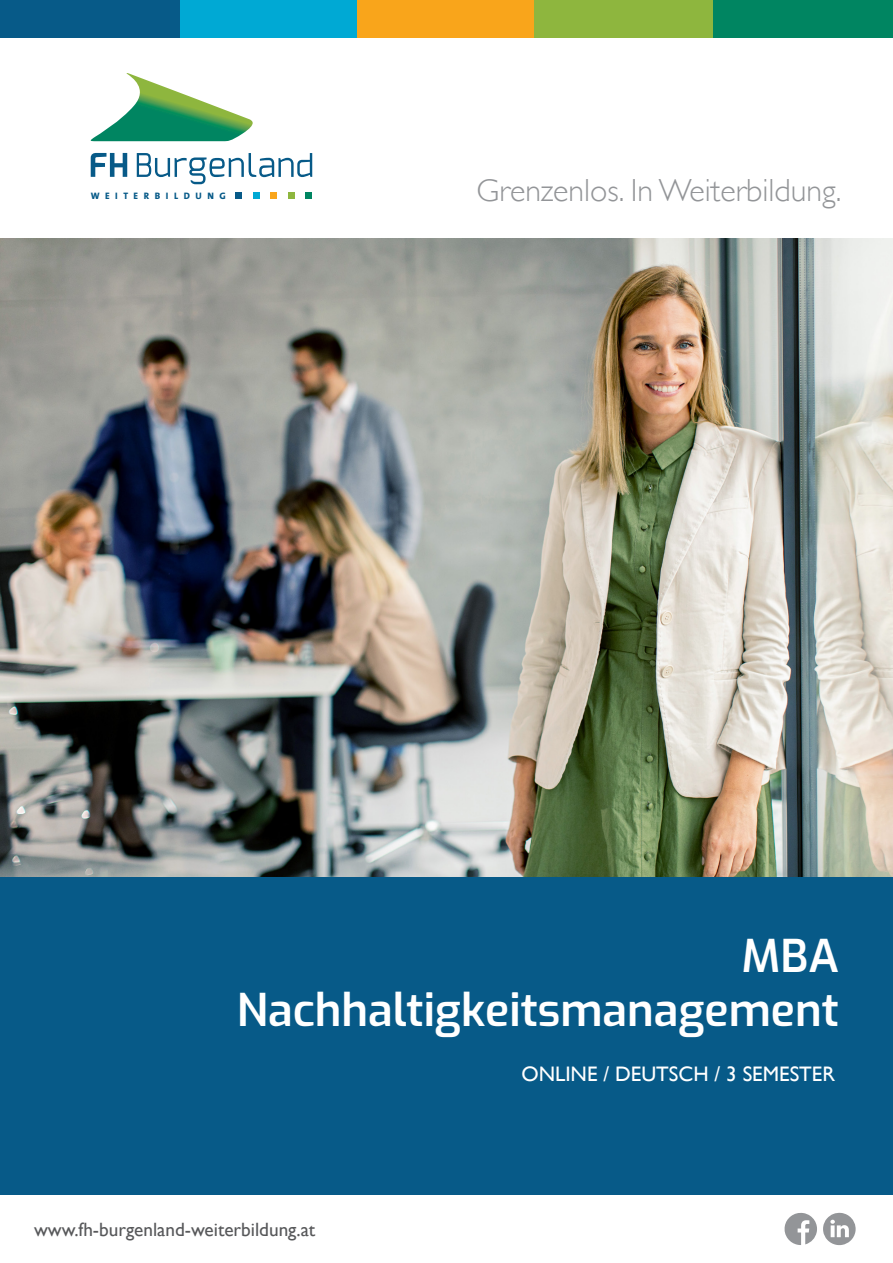
<style>
.page{position:relative;width:893px;height:1263px;background:#fff}
.page>*{position:absolute;margin:0;border:0;box-sizing:border-box;transform-origin:0 0}
.Lehrgangstitel{font:100 45px "Exo";color:#fff}
.Grenzenlos__In_Weite{font:300 31.95px "Gill Sans";color:#939598}
.Organisationsform{font:21px "Gill Sans";color:#fff}
.URL{font:19.2px "Gill Sans";color:#57585a}
.t1{font:800 9.45px "The Sans B8";letter-spacing:.59em;color:#075a88}
</style>
<div class="page">
<div style="left:713px;top:0;width:180px;height:37px;background:#008561"></div>
<div style="left:357px;top:0;width:178px;height:37px;background:#f9a51b"></div>
<div style="left:535px;top:0;width:178px;height:37px;background:#8eb63e"></div>
<div style="left:179px;top:0;width:178px;height:37px;background:#00a9d4"></div>
<div style="left:0;top:0;width:179px;height:37px;background:#075a88"></div>
<div style="left:0;top:874px;width:893px;height:321px;background:#075a88"></div>
<svg style="left:91px;top:153px;width:36px;height:24px"></svg>
<svg style="left:137px;top:153px;width:175px;height:31px"></svg>
<svg style="left:91px;top:73px;width:162px;height:69px"></svg>
<svg style="left:271px;top:192px;width:6px;height:6px"></svg>
<div style="left:288px;top:192px;width:7px;height:6px;background:#8eb63e"></div>
<svg style="left:236px;top:192px;width:6px;height:6px"></svg>
<div style="left:253px;top:192px;width:7px;height:6px;background:#00a9d4"></div>
<svg style="left:306px;top:192px;width:6px;height:6px"></svg>
<svg style="left:823px;top:1212px;width:33px;height:33px"></svg>
<svg style="left:784px;top:1212px;width:33px;height:33px"></svg>
<img style="left:0;top:239px;width:893px;height:638px">
<p class="t1" style="left:91px;top:191px;width:137px">WEITERBILDUNG</p>
<p class="Grenzenlos__In_Weite" style="left:476px;top:165px;width:367px">Grenzenlos. In Weiterbildung.</p>
<p class="Lehrgangstitel" style="left:741px;top:923px;width:99px">MBA</p>
<p class="Lehrgangstitel" style="left:237px;top:977px;width:604px">Nachhaltigkeitsmanagement</p>
<p class="Organisationsform" style="left:521px;top:1062px;width:315px">ONLINE / DEUTSCH / 3 SEMESTER</p>
<p class="URL" style="left:34px;top:1218px;width:283px">www.fh-burgenland-weiterbildung.at</p>
</div>
